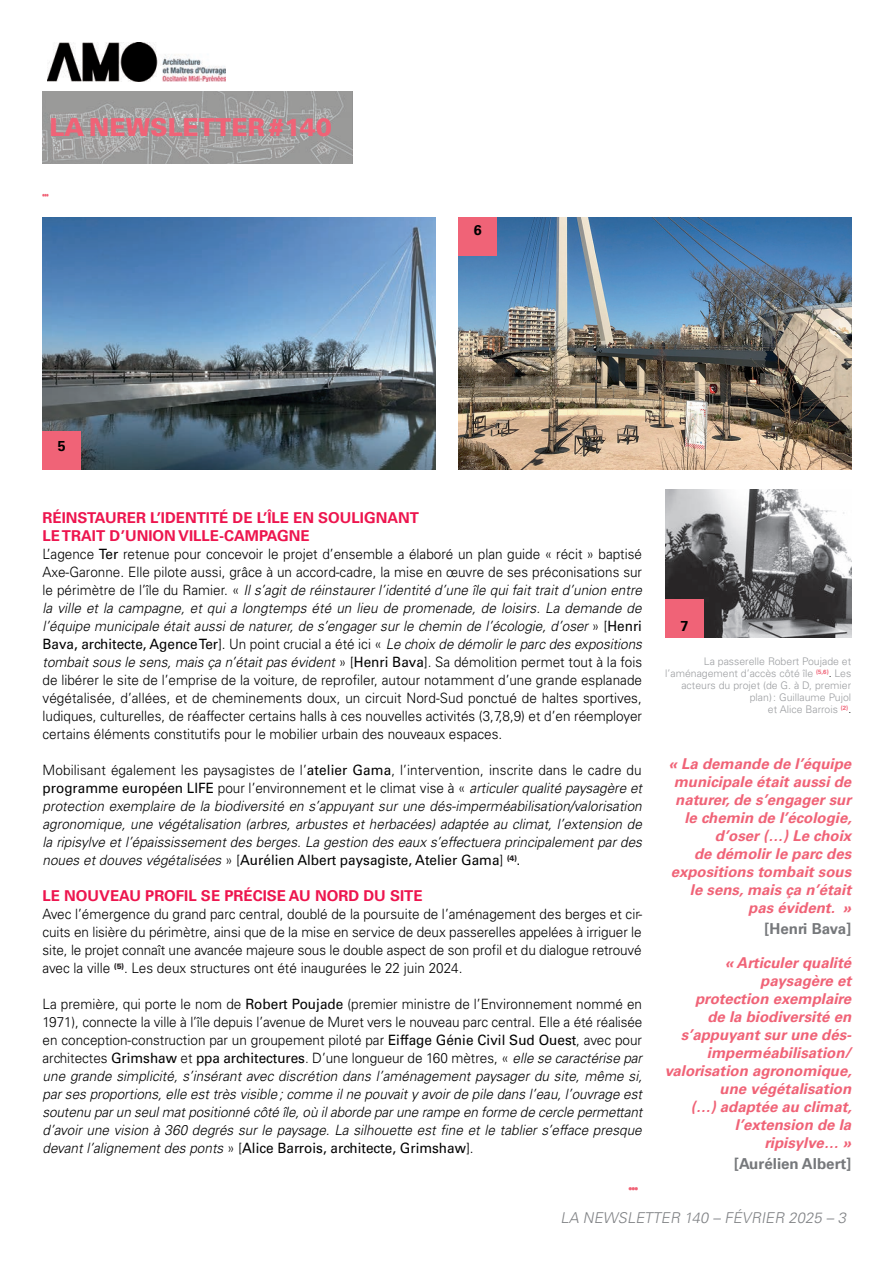
<style>
.page{position:relative;width:893px;height:1263px;background:#fff}
.page>*{position:absolute;margin:0;border:0;box-sizing:border-box;transform-origin:0 0}
.t1{font:900 24.9px "Univers";color:#f06377}
.t2{font:700 15.15px "Univers";color:#76787b}
.t3{font:italic 700 15px/18px "Univers";color:#f06377;text-align:right}
.t4{font:700 15px/18px "Univers";color:#ed154e}
.t5{font:italic 300 15px "Univers";color:#808285}
.t6{font:300 14.25px/18px "Univers";color:#000;text-align:justify;scale:.95 1}
.t7{font:italic 300 14.25px/18px "Univers";color:#000;text-align:justify;scale:.95 1}
.t8{font:700 14.25px "Univers";color:#000}
.t9{font:300 10.5px/12px "Univers";color:#9c9ea1;text-align:right}
.t10{font:700 9px "Univers";color:#f06377}
.t11{font:700 7.5px "Univers";color:#f06377;scale:.8 1}
.s1{font-weight:400}
.s2{font-style:italic}
.s3{font-style:normal}
.s4{font-weight:400;font-style:normal}
.s5{font-weight:400;font-style:normal;font-size:12px}
.s6{color:#000}
</style>
<div class="page">
<img style="left:43px;top:91px;width:309px;height:72px">
<img style="left:48px;top:43px;width:178px;height:38px">
<img style="left:43px;top:217px;width:392px;height:253px">
<img style="left:459px;top:217px;width:392px;height:253px">
<div style="left:459px;top:217px;width:38px;height:38px;background:#f06377"></div>
<div style="left:43px;top:432px;width:38px;height:38px;background:#f06377"></div>
<img style="left:665px;top:489px;width:186px;height:149px">
<div style="left:665px;top:600px;width:38px;height:38px;background:#f06377"></div>
<h1 class="t1" style="left:49px;top:112px;width:284px">LA NEWSLETTER #140</h1>
<p class="t11" style="left:43px;top:191px;width:9px">•••</p>
<p class="t8" style="left:474px;top:222px;width:9px">6</p>
<p class="t8" style="left:58px;top:438px;width:9px">5</p>
<p class="t4" style="left:43px;top:509px;width:378px">RÉINSTAURER L’IDENTITÉ DE L’ÎLE EN SOULIGNANT<br>LE TRAIT D’UNION VILLE-CAMPAGNE</p>
<p class="t6" style="left:43px;top:545px;width:633px">L’agence <span class="s1">Ter</span> retenue pour concevoir le projet d’ensemble a élaboré un plan guide « récit » baptisé Axe-Garonne. Elle pilote aussi, grâce à un accord-cadre, la mise en œuvre de ses préconisations sur le périmètre de l’île du Ramier. « <span class="s2">Il s’agit de réinstaurer l’identité d’une île qui fait trait d’union entre la ville et la campagne, et qui a longtemps été un lieu de promenade, de loisirs. La demande de l’équipe municipale était aussi de naturer, de s’engager sur le chemin de l’écologie, d’oser</span> » [<span class="s1">Henri Bava, architecte, Agence Ter</span>]. Un point crucial a été ici « <span class="s2">Le choix de démolir le parc des expositions tombait sous le sens, mais ça n’était pas évident</span> » [<span class="s1">Henri Bava</span>]. Sa démolition permet tout à la fois de libérer le site de l’emprise de la voiture, de reprofiler, autour notamment d’une grande esplanade végétalisée, d’allées, et de cheminements doux, un circuit Nord-Sud ponctué de haltes sportives, ludiques, culturelles, de réaffecter certains halls à ces nouvelles activités (3,7,8,9) et d’en réemployer certains éléments constitutifs pour le mobilier urbain des nouveaux espaces.</p>
<p class="t7" style="left:43px;top:761px;width:633px"><span class="s3">Mobilisant également les paysagistes de l’</span><span class="s4">atelier Gama</span><span class="s3">, l’intervention, inscrite dans le cadre du </span><span class="s4">programme européen LIFE</span> <span class="s3">pour l’environnement et le climat vise à «</span> articuler qualité paysagère et protection exemplaire de la biodiversité en s’appuyant sur une dés-imperméabilisation/valorisation agronomique, une végétalisation (arbres, arbustes et herbacées) adaptée au climat, l’extension de la ripisylve et l’épaississement des berges. La gestion des eaux s’effectuera principalement par des noues et douves végétalisées <span class="s3">» [</span><span class="s4">Aurélien Albert paysagiste, Atelier Gama</span><span class="s3">]</span> <sup>(4)</sup><span class="s5">.</span></p>
<p class="t4" style="left:43px;top:887px;width:382px">LE NOUVEAU PROFIL SE PRÉCISE AU NORD DU SITE</p>
<p class="t6" style="left:43px;top:905px;width:633px">Avec l’émergence du grand parc central, doublé de la poursuite de l’aménagement des berges et cir&shy;cuits en lisière du périmètre, ainsi que de la mise en service de deux passerelles appelées à irriguer le site, le projet connaît une avancée majeure sous le double aspect de son profil et du dialogue retrouvé avec la ville <sup>(5)</sup>. Les deux structures ont été inaugurées le 22 juin 2024.</p>
<p class="t7" style="left:43px;top:995px;width:633px"><span class="s3">La première, qui porte le nom de</span> <span class="s4">Robert Poujade</span> <span class="s3">(premier ministre de l’Environnement nommé en 1971), connecte la ville à l’île depuis l’avenue de Muret vers le nouveau parc central. Elle a été réalisée en conception-construction par un groupement piloté par</span> <span class="s4">Eiffage Génie Civil Sud Ouest</span><span class="s3">, avec pour architectes</span> <span class="s4">Grimshaw</span> <span class="s3">et</span> <span class="s4">ppa architectures</span><span class="s3">. D’une longueur de 160 mètres, «</span> elle se caractérise par une grande simplicité, s’insérant avec discrétion dans l’aménagement paysager du site, même si, par ses proportions, elle est très visible; comme il ne pouvait y avoir de pile dans l’eau, l’ouvrage est soutenu par un seul mat positionné côté île, où il aborde par une rampe en forme de cercle permettant d’avoir une vision à 360 degrés sur le paysage. La silhouette est fine et le tablier s’efface presque devant l’alignement des ponts <span class="s3">» [</span><span class="s4">Alice Barrois, architecte, Grimshaw</span><span class="s3">].</span></p>
<p class="t10" style="left:629px;top:1183px;width:11px">•••</p>
<p class="t8" style="left:680px;top:618px;width:9px">7</p>
<p class="t9" style="left:665px;top:656px;width:188px">La passerelle Robert Poujade et l’aménagement d’accès côté île <sup>(5,6)</sup><span class="s6">.</span> Les acteurs du projet (de G. à D, premier plan) : Guillaume Pujol<br>et Alice Barrois <sup>(2)</sup><span class="s6">.</span></p>
<p class="t3" style="left:669px;top:755px;width:184px">« La demande de l’équipe municipale était aussi de naturer, de s’engager sur le chemin de l’écologie, d’oser (…) Le choix<br>de démolir le parc des expositions tombait sous le sens, mais ça n’était pas évident. »</p>
<p class="t2" style="left:764px;top:920px;width:88px">[Henri Bava]</p>
<p class="t3" style="left:665px;top:954px;width:188px">« Articuler qualité paysagère et<br>protection exemplaire<br>de la biodiversité en s’appuyant sur une dés&shy;imperméabilisation/ valorisation agronomique, une végétalisation<br>(…) adaptée au climat, l’extension de la ripisylve… »</p>
<p class="t2" style="left:734px;top:1155px;width:119px">[Aurélien Albert]</p>
<p class="t5" style="left:560px;top:1209px;width:290px">LA NEWSLETTER 140 – FÉVRIER 2025 – 3</p>
</div>
